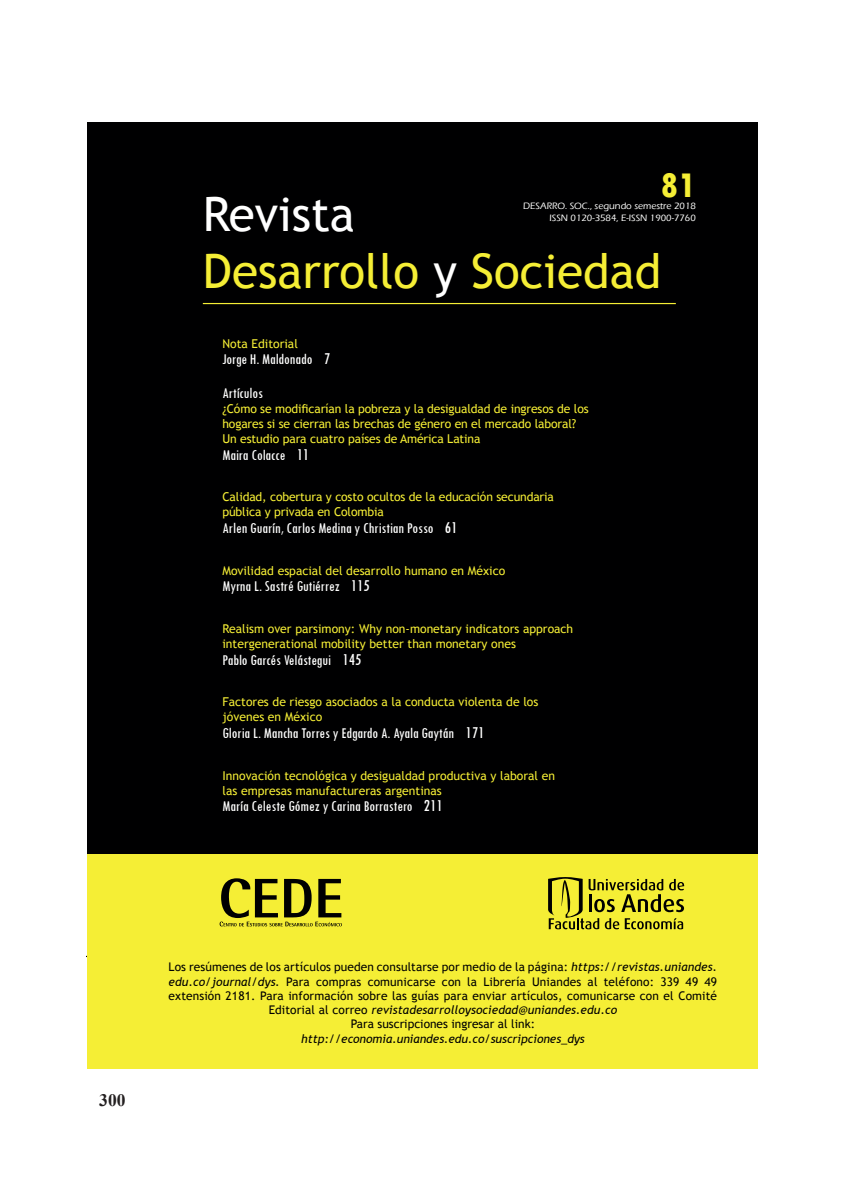
<style>
.page{position:relative;width:844px;height:1191px;background:#fff}
.page>*{position:absolute;margin:0;border:0;box-sizing:border-box;transform-origin:0 0}
.t1{font:47.77px/57.2px "Trebuchet MS";color:#f5ee35}
.t2{font:800 condensed 35.7px "Tw Cen";color:#f5ee35}
.t3{font:700 17.5px "Times New Roman";color:#231f20}
.t4{font:condensed 15.58px/33.8px "Tw Cen";color:#fff}
.t5{font:12.08px/14.9px "Trebuchet MS";color:#f5ee35}
.t6{font:11.9px/14.3px "Trebuchet MS";letter-spacing:.01em;color:#000001;text-align:center}
.t7{font:italic 11.9px "Trebuchet MS";color:#000001}
.t8{font:500 9.62px/11.4px "Eras ITC";color:#fff;text-align:right}
.s1{color:#fff}
.s2{font-size:17.32px}
.s3{font-style:italic}
</style>
<div class="page">
<div style="left:87px;top:122px;width:670px;height:732px;background:#000001"></div>
<div style="left:86px;top:854px;width:671px;height:214px;background:#f5ee35"></div>
<svg style="left:219px;top:878px;width:123px;height:48px"></svg>
<svg style="left:548px;top:877px;width:136px;height:52px"></svg>
<hr style="left:203px;top:303px;width:472px;height:1px;background:#f5ee35">
<h2 class="t2" style="left:660px;top:164px;width:37px">81</h2>
<h1 class="t1" style="left:203px;top:186px;width:460px"><span class="s1">Revista<br></span>Desarrollo <span class="s1">y</span> Sociedad</h1>
<p class="t8" style="left:523px;top:201px;width:174px">DESARRO. SOC., SEGUNDO SEMESTRE 2018<br>ISSN 0120-3584, E-ISSN 1900-7760</p>
<p class="t5" style="left:222px;top:336px;width:77px">Nota Editorial</p>
<p class="t4" style="left:222px;top:342px;width:109px">Jorge H. Maldonado <span class="s2">7<br></span>Artículos</p>
<p class="t5" style="left:222px;top:401px;width:367px">¿Cómo se modificarían la pobreza y la desigualdad de ingresos de los hogares si se cierran las brechas de género en el mercado laboral?<br>Un estudio para cuatro países de América Latina</p>
<p class="t4" style="left:222px;top:437px;width:88px">Maira Colacce <span class="s2">11</span></p>
<p class="t5" style="left:222px;top:490px;width:333px">Calidad, cobertura y costo ocultos de la educación secundaria pública y privada en Colombia</p>
<p class="t4" style="left:222px;top:511px;width:236px">Arlen Guarín, Carlos Medina y Christian Posso <span class="s2">61</span></p>
<p class="t5" style="left:222px;top:563px;width:284px">Movilidad espacial del desarrollo humano en México</p>
<p class="t4" style="left:222px;top:569px;width:149px">Myrna L. Sastré Gutiérrez <span class="s2">115</span></p>
<p class="t5" style="left:222px;top:621px;width:352px">Realism over parsimony: Why non-monetary indicators approach intergenerational mobility better than monetary ones</p>
<p class="t4" style="left:222px;top:642px;width:140px">Pablo Garcés Velástegui <span class="s2">145</span></p>
<p class="t5" style="left:222px;top:695px;width:317px">Factores de riesgo asociados a la conducta violenta de los jóvenes en México</p>
<p class="t4" style="left:222px;top:716px;width:263px">Gloria L. Mancha Torres y Edgardo A. Ayala Gaytán <span class="s2">171</span></p>
<p class="t5" style="left:222px;top:768px;width:334px">Innovación tecnológica y desigualdad productiva y laboral en las empresas manufactureras argentinas</p>
<p class="t4" style="left:222px;top:789px;width:222px">María Celeste Gómez y Carina Borrastero <span class="s2">211</span></p>
<h3 class="t3" style="left:99px;top:1087px;width:28px">300</h3>
<p class="t6" style="left:169px;top:960px;width:550px">Los resúmenes de los artículos pueden consultarse por medio de la página: <span class="s3">https://revistas.uniandes. edu.co/journal/dys.</span> Para compras comunicarse con la Librería Uniandes al teléfono: 339 49 49 extensión 2181. Para información sobre las guías para enviar artículos, comunicarse con el Comité Editorial al correo <span class="s3">revistadesarrolloysociedad@uniandes.edu.co<br></span>Para suscripciones ingresar al link:</p>
<p class="t7" style="left:301px;top:1031px;width:285px">http://economia.uniandes.edu.co/suscripciones_dys</p>
</div>
